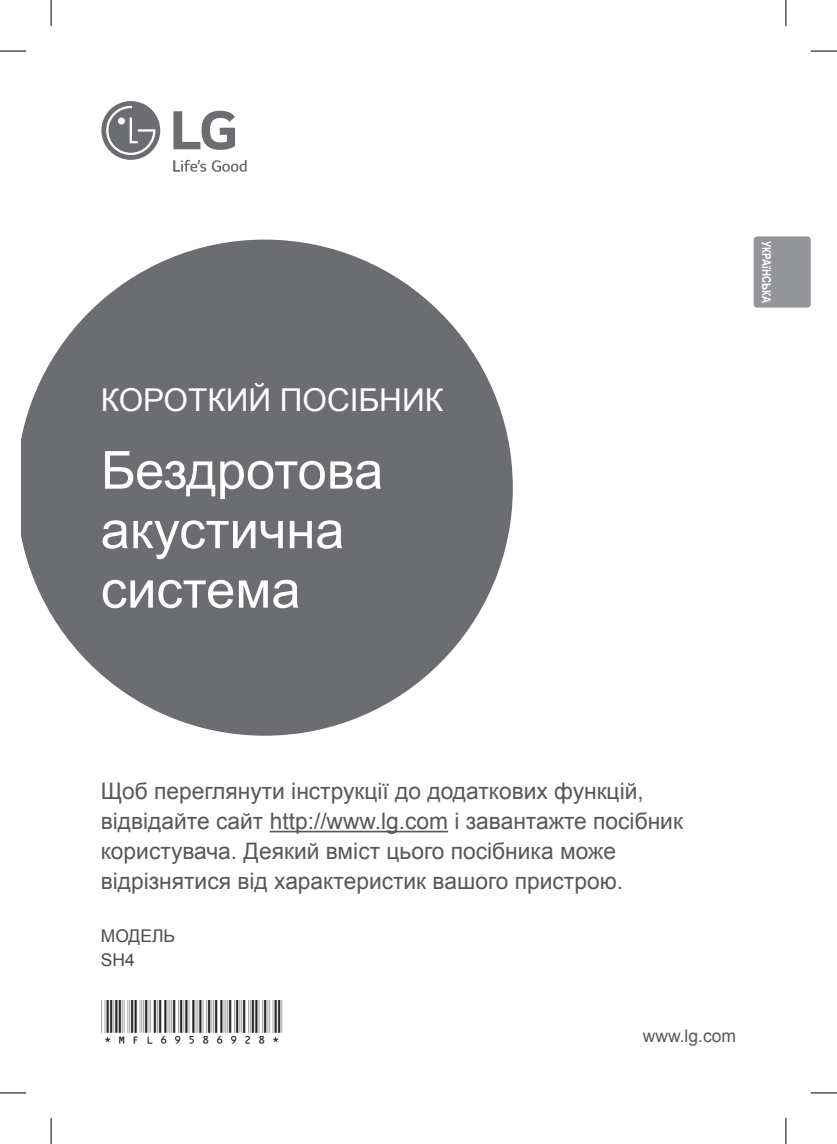
<style>
.page{position:relative;width:837px;height:1144px;background:#fff}
.page>*{position:absolute;margin:0;border:0;box-sizing:border-box;transform-origin:0 0}
.Cover_Product_Name_2{font:52.5px/59.5px "Arial";color:#fff}
.t1{font:43.75px "C39 Hr P24 Dh Tt";color:#231f20}
.Cover_Heading_2014{font:31.5px "Arial";color:#fff}
.Cover_text_2014{font:22.75px/29.8px "Arial";color:#57585a}
.Cover_text_2014-2{font:17.5px "Arial";color:#57585a}
.Cover_Model_Name_201{font:17.5px "Arial";color:#4b4c4d}
.Cover_Clip_2014{font:700 12.25px "Arial";color:#fff;scale:.8 1}
</style>
<div class="page">
<svg style="left:173px;top:160px;width:33px;height:12px"></svg>
<svg style="left:212px;top:160px;width:34px;height:12px"></svg>
<svg style="left:173px;top:111px;width:62px;height:39px"></svg>
<svg style="left:101px;top:101px;width:59px;height:59px"></svg>
<svg style="left:21px;top:240px;width:491px;height:496px;fill:#6c6d70"></svg>
<hr style="left:269px;top:831px;width:179px;height:1px;background:#57585a">
<div style="left:753px;top:236px;width:57px;height:72px;background:#939598;border-radius:3px"></div>
<svg style="left:0;top:51px;width:26px;height:1px"></svg>
<svg style="left:810px;top:51px;width:26px;height:1px"></svg>
<svg style="left:0;top:1092px;width:26px;height:1px"></svg>
<svg style="left:810px;top:1092px;width:26px;height:1px"></svg>
<svg style="left:51px;top:0;width:1px;height:26px"></svg>
<svg style="left:51px;top:1118px;width:1px;height:26px"></svg>
<svg style="left:785px;top:0;width:1px;height:26px"></svg>
<svg style="left:785px;top:1118px;width:1px;height:26px"></svg>
<p class="Cover_Heading_2014" style="left:101px;top:380px;width:344px">КОРОТКИЙ ПОСІБНИК</p>
<p class="Cover_Product_Name_2" style="left:101px;top:441px;width:284px">Бездротова акустична система</p>
<p class="Cover_Clip_2014" style="left:774px;top:241px;width:79px;rotate:90deg">УКРАїНСЬКА</p>
<p class="Cover_text_2014" style="left:101px;top:777px;width:583px">Щоб переглянути інструкції до додаткових функцій, відвідайте сайт http://www.lg.com і завантажте посібник користувача. Деякий вміст цього посібника може відрізнятися від характеристик вашого пристрою.</p>
<p class="Cover_Model_Name_201" style="left:101px;top:924px;width:76px">МОДЕЛЬ</p>
<p class="Cover_Model_Name_201" style="left:101px;top:948px;width:36px">SH4</p>
<p class="t1" style="left:101px;top:1000px;width:183px">*MFL69586928*</p>
<p class="Cover_text_2014-2" style="left:642px;top:1025px;width:95px">www.lg.com</p>
</div>
